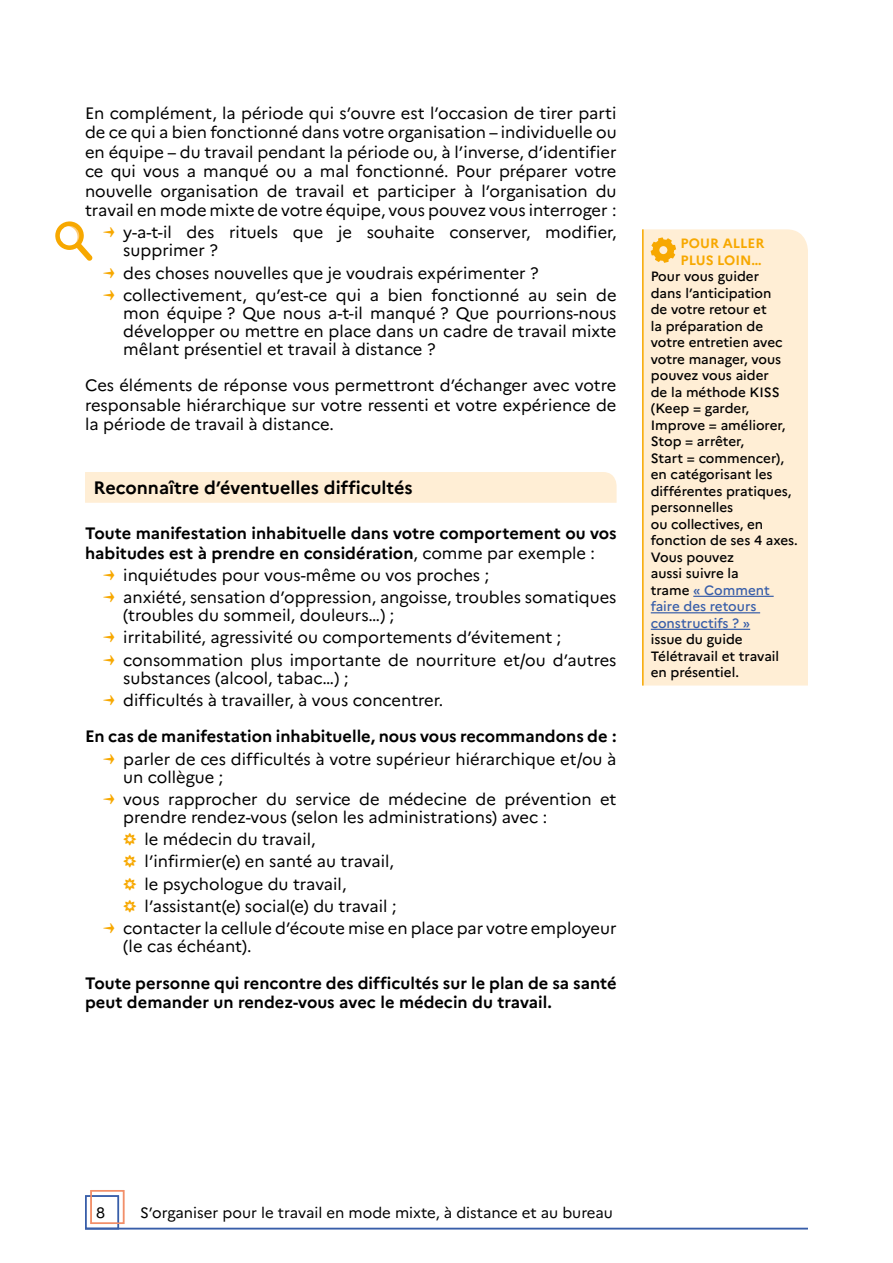
<style>
.page{position:relative;width:893px;height:1263px;background:#fff}
.page>*{position:absolute;margin:0;border:0;box-sizing:border-box;transform-origin:0 0}
.Titre1_Fiche2_H2{font:700 18px "Marianne";color:#000}
.Texte_Courant_avant{font:16.5px/18px "Marianne";color:#000}
.Texte_Courant_avant-2{font:700 16.5px/19.5px "Marianne";color:#000}
.Texte_Courant{font:16.5px/19.5px "Marianne";color:#000;text-align:justify}
.Texte_Courant-2{font:700 16.5px/19.5px "Marianne";color:#000}
.t1{font:15px "Marianne";color:#000}
.TexteAmpoule_suite{font:500 13.5px/16.5px "Marianne";color:#000}
.Titre_Pour_aller_plu{font:700 13.5px/16.5px "Marianne";color:#f7a800}
.s1{font-weight:400}
.s2{color:#385ea9}
</style>
<div class="page">
<div style="left:85px;top:1195px;width:34px;height:34px;border:2px solid #385ea9"></div>
<div style="left:90px;top:1190px;width:34px;height:34px;border:2px solid #f28f69"></div>
<hr style="left:85px;top:1228px;width:723px;height:1px;background:#385ea9">
<div style="left:85px;top:472px;width:532px;height:31px;background:#ffeed5"></div>
<svg style="left:55px;top:221px;width:38px;height:40px"></svg>
<div style="left:644px;top:229px;width:164px;height:456px;background:#ffeed5"></div>
<hr style="left:693px;top:596px;width:81px;height:1px;background:#385ea9">
<hr style="left:651px;top:612px;width:109px;height:1px;background:#385ea9">
<hr style="left:651px;top:629px;width:99px;height:1px;background:#385ea9">
<svg style="left:651px;top:237px;width:25px;height:26px"></svg>
<div style="left:659px;top:246px;width:8px;height:8px;background:#ffeed5;border-radius:50%"></div>
<hr style="left:642px;top:229px;width:2px;height:456px;background:#f7a800">
<p class="Texte_Courant_avant" style="left:85px;top:103px;width:533px;line-height:19.5px;text-align:justify">En complément, la période qui s’ouvre est l’occasion de tirer parti de ce qui a bien fonctionné dans votre organisation – individuelle ou en équipe – du travail pendant la période ou, à l’inverse, d’identifier ce qui vous a manqué ou a mal fonctionné. Pour préparer votre nouvelle organisation de travail et participer à l’organisation du travail en mode mixte de votre équipe, vous pouvez vous interroger :</p>
<p class="Texte_Courant_avant" style="left:123px;top:224px;width:495px">y-a-t-il des rituels que je souhaite conserver, modifier, supprimer ?</p>
<p class="Texte_Courant_avant" style="left:123px;top:264px;width:417px">des choses nouvelles que je voudrais expérimenter ?</p>
<p class="Texte_Courant_avant" style="left:123px;top:286px;width:495px;text-align:justify">collectivement, qu’est-ce qui a bien fonctionné au sein de mon équipe ? Que nous a-t-il manqué ? Que pourrions-nous développer ou mettre en place dans un cadre de travail mixte mêlant présentiel et travail à distance ?</p>
<p class="Texte_Courant" style="left:85px;top:376px;width:533px">Ces éléments de réponse vous permettront d’échanger avec votre responsable hiérarchique sur votre ressenti et votre expérience de la période de travail à distance.</p>
<h2 class="Titre1_Fiche2_H2" style="left:94px;top:477px;width:321px">Reconnaître d’éventuelles difficultés</h2>
<p class="Texte_Courant_avant-2" style="left:85px;top:523px;width:533px">Toute manifestation inhabituelle dans votre comportement ou vos habitudes est à prendre en considération<span class="s1">, comme par exemple :</span></p>
<p class="Texte_Courant_avant" style="left:123px;top:566px;width:367px">inquiétudes pour vous-même ou vos proches ;</p>
<p class="Texte_Courant_avant" style="left:123px;top:588px;width:495px">anxiété, sensation d’oppression, angoisse, troubles somatiques (troubles du sommeil, douleurs…) ;</p>
<p class="Texte_Courant_avant" style="left:123px;top:628px;width:440px">irritabilité, agressivité ou comportements d’évitement ;</p>
<p class="Texte_Courant_avant" style="left:123px;top:651px;width:495px">consommation plus importante de nourriture et/ou d’autres substances (alcool, tabac…) ;</p>
<p class="Texte_Courant_avant" style="left:123px;top:691px;width:321px">difficultés à travailler, à vous concentrer.</p>
<p class="Texte_Courant_avant-2" style="left:85px;top:727px;width:533px">En cas de manifestation inhabituelle, nous vous recommandons de :</p>
<p class="Texte_Courant_avant" style="left:123px;top:750px;width:495px">parler de ces difficultés à votre supérieur hiérarchique et/ou à un collègue ;</p>
<p class="Texte_Courant_avant" style="left:123px;top:790px;width:495px">vous rapprocher du service de médecine de prévention et prendre rendez-vous (selon les administrations) avec :</p>
<p class="Texte_Courant_avant" style="left:145px;top:830px;width:173px">le médecin du travail,</p>
<p class="Texte_Courant_avant" style="left:145px;top:852px;width:251px">l’infirmier(e) en santé au travail,</p>
<p class="Texte_Courant_avant" style="left:145px;top:875px;width:203px">le psychologue du travail,</p>
<p class="Texte_Courant_avant" style="left:145px;top:897px;width:253px">l’assistant(e) social(e) du travail ;</p>
<p class="Texte_Courant_avant" style="left:123px;top:919px;width:495px">contacter la cellule d’écoute mise en place par votre employeur (le cas échéant).</p>
<p class="Texte_Courant-2" style="left:85px;top:973px;width:533px">Toute personne qui rencontre des difficultés sur le plan de sa santé peut demander un rendez-vous avec le médecin du travail.</p>
<h3 class="Titre_Pour_aller_plu" style="left:680px;top:235px;width:85px">POUR ALLER<br>PLUS LOIN…</h3>
<p class="TexteAmpoule_suite" style="left:651px;top:268px;width:149px">Pour vous guider<br>dans l’anticipation<br>de votre retour et<br>la préparation de votre entretien avec votre manager, vous pouvez vous aider<br>de la méthode KISS (Keep = garder,<br>Improve = améliorer,<br>Stop = arrêter,<br>Start = commencer), en catégorisant les différentes pratiques, personnelles<br>ou collectives, en fonction de ses 4 axes.</p>
<p class="TexteAmpoule_suite" style="left:651px;top:548px;width:130px">Vous pouvez<br>aussi suivre la trame <span class="s2">« Comment faire des retours constructifs ? » </span>issue du guide<br>Télétravail et travail en présentiel.</p>
<p class="t1" style="left:96px;top:1204px;width:10px">8</p>
<p class="t1" style="left:140px;top:1204px;width:474px">S’organiser pour le travail en mode mixte, à distance et au bureau</p>
</div>
